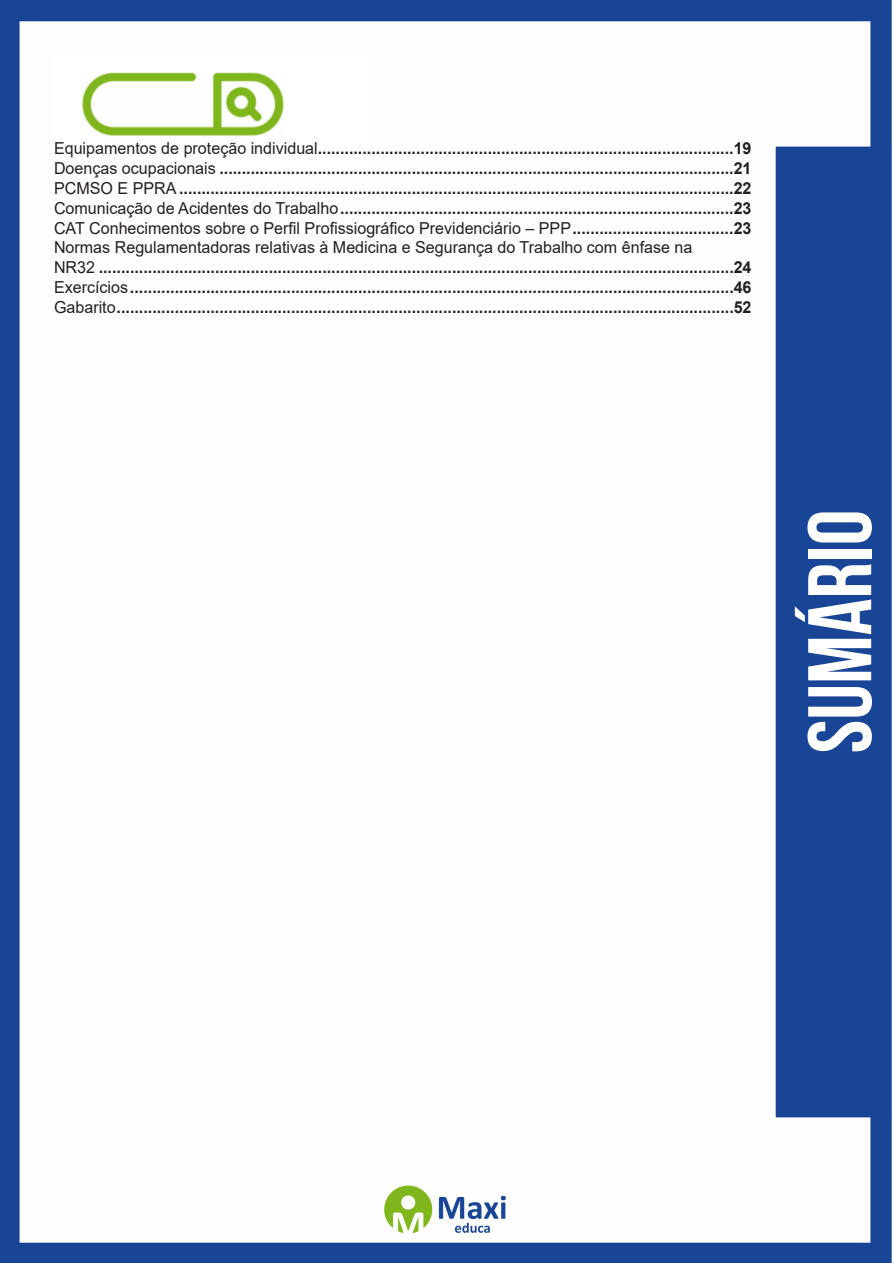
<style>
.page{position:relative;width:893px;height:1263px;background:#fff}
.page>*{position:absolute;margin:0;border:0;box-sizing:border-box;transform-origin:0 0}
.t1{font:700 90px "Bebas Neue";color:#fff}
.TABULAÇÃO_BOLD{font:700 16.5px "Arial";color:#231f20}
.TABULAÇÃO_BOLD-2{font:16.5px "Arial";color:#231f20}
.s1{font-weight:400}
.s2{font-weight:700}
</style>
<div class="page">
<img style="left:0;top:0;width:892px;height:1263px">
<div style="left:53px;top:55px;width:317px;height:121px;background:#fff"></div>
<img style="left:82px;top:72px;width:201px;height:64px">
<p class="TABULAÇÃO_BOLD" style="left:54px;top:137px;width:699px"><span class="s1">Equipamentos de proteção individual</span>.............................................................................................19</p>
<p class="TABULAÇÃO_BOLD" style="left:54px;top:157px;width:699px"><span class="s1">Doenças ocupacionais</span> ...................................................................................................................21</p>
<p class="TABULAÇÃO_BOLD" style="left:54px;top:177px;width:699px"><span class="s1">PCMSO E PPRA</span> ............................................................................................................................22</p>
<p class="TABULAÇÃO_BOLD" style="left:54px;top:196px;width:699px"><span class="s1">Comunicação de Acidentes do Trabalho</span>........................................................................................23</p>
<p class="TABULAÇÃO_BOLD-2" style="left:54px;top:216px;width:699px">CAT Conhecimentos sobre o Perfil Profissiográfico Previdenciário – PPP<span class="s2">....................................23</span></p>
<p class="TABULAÇÃO_BOLD-2" style="left:54px;top:236px;width:640px">Normas Regulamentadoras relativas à Medicina e Segurança do Trabalho com ênfase na</p>
<p class="TABULAÇÃO_BOLD" style="left:54px;top:256px;width:699px"><span class="s1">NR32</span> ..............................................................................................................................................24</p>
<p class="TABULAÇÃO_BOLD" style="left:54px;top:276px;width:699px"><span class="s1">Exercícios</span>.......................................................................................................................................46</p>
<p class="TABULAÇÃO_BOLD" style="left:54px;top:295px;width:699px"><span class="s1">Gabarito</span>..........................................................................................................................................52</p>
<h1 class="t1" style="left:791px;top:753px;width:245px;rotate:-90deg">sumário</h1>
</div>
